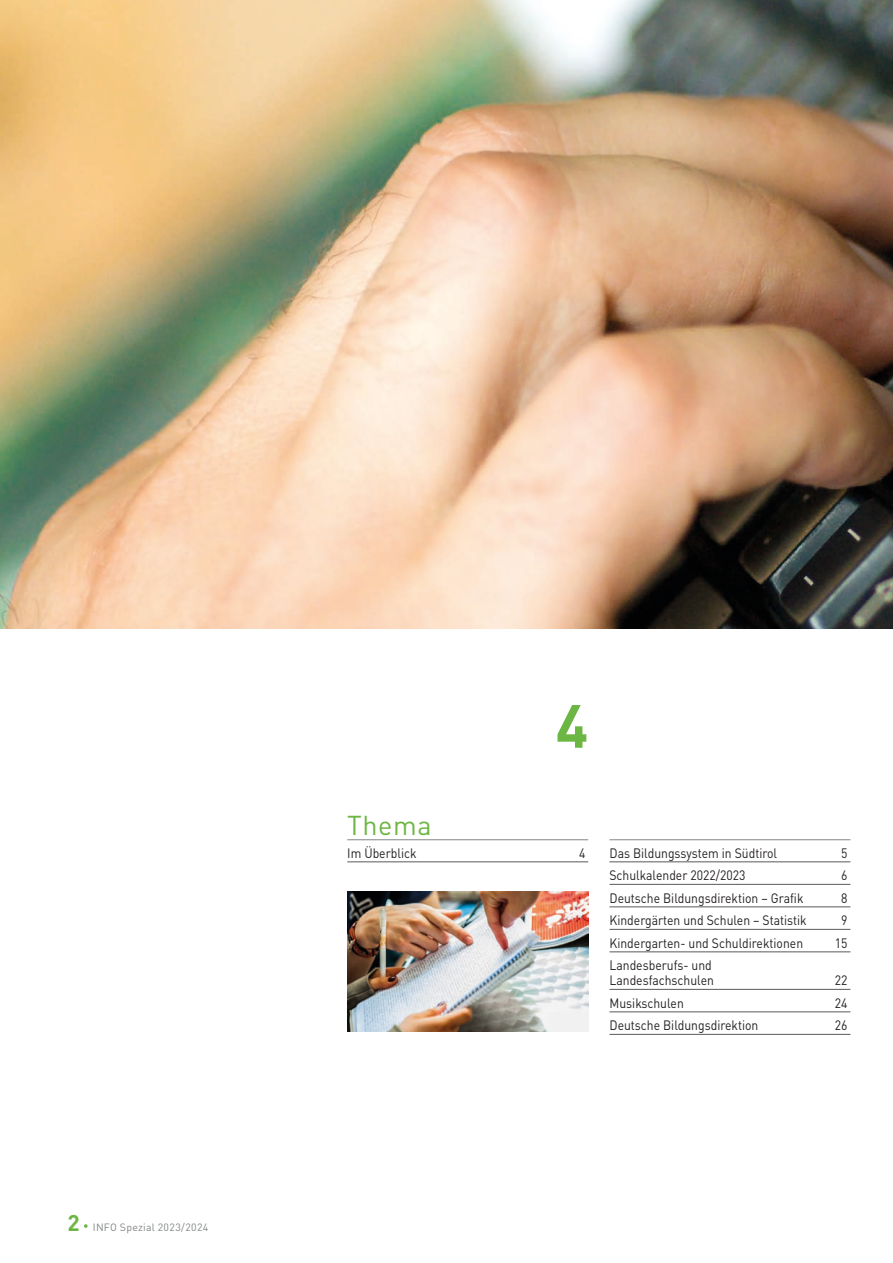
<style>
.page{position:relative;width:893px;height:1263px;background:#fff}
.page>*{position:absolute;margin:0;border:0;box-sizing:border-box;transform-origin:0 0}
.t1{font:700 60px "DIN Pro";color:#6cb643}
.t2{font:27px "DIN Pro";letter-spacing:.02em;color:#6cb643}
.t3{font:13.5px/15px "DIN Pro";color:#231f20;scale:.9 1}
.t4{font:10.5px "DIN Pro";letter-spacing:.025em;color:#818486}
.s1{font-weight:700;font-size:22.5px;color:#6cb643}
</style>
<div class="page">
<img style="left:0;top:0;width:893px;height:629px">
<hr style="left:609px;top:839px;width:241px;height:1px;background:#818486">
<hr style="left:609px;top:861px;width:241px;height:1px;background:#5a5a5c">
<hr style="left:609px;top:884px;width:241px;height:1px;background:#5a5a5c">
<hr style="left:609px;top:906px;width:241px;height:1px;background:#5a5a5c">
<hr style="left:609px;top:929px;width:241px;height:1px;background:#5a5a5c">
<hr style="left:609px;top:951px;width:241px;height:1px;background:#5a5a5c">
<hr style="left:609px;top:989px;width:241px;height:1px;background:#5a5a5c">
<hr style="left:609px;top:1011px;width:241px;height:1px;background:#5a5a5c">
<hr style="left:609px;top:1034px;width:241px;height:1px;background:#5a5a5c">
<hr style="left:347px;top:839px;width:241px;height:1px;background:#818486">
<hr style="left:347px;top:861px;width:241px;height:1px;background:#5a5a5c">
<img style="left:347px;top:891px;width:241px;height:140px">
<svg style="left:84px;top:1224px;width:4px;height:4px"></svg>
<p class="t4" style="left:68px;top:1218px;width:142px"><span class="s1">2</span> INFO Spezial 2023/2024</p>
<h1 class="t1" style="left:556px;top:676px;width:34px">4</h1>
<h2 class="t2" style="left:347px;top:804px;width:86px">Thema</h2>
<p class="t3" style="left:347px;top:844px;width:79px">Im Überblick</p>
<p class="t3" style="left:579px;top:844px;width:9px">4</p>
<p class="t3" style="left:609px;top:844px;width:188px">Das Bildungssystem in Südtirol</p>
<p class="t3" style="left:841px;top:844px;width:9px">5</p>
<p class="t3" style="left:609px;top:866px;width:153px">Schulkalender 2022/2023</p>
<p class="t3" style="left:841px;top:866px;width:9px">6</p>
<p class="t3" style="left:609px;top:889px;width:217px">Deutsche Bildungsdirektion – Grafik</p>
<p class="t3" style="left:841px;top:889px;width:9px">8</p>
<p class="t3" style="left:609px;top:911px;width:221px">Kindergärten und Schulen – Statistik</p>
<p class="t3" style="left:841px;top:911px;width:9px">9</p>
<p class="t3" style="left:609px;top:934px;width:217px">Kindergarten- und Schuldirektionen</p>
<p class="t3" style="left:835px;top:934px;width:16px">15</p>
<p class="t3" style="left:609px;top:956px;width:118px">Landesberufs- und<br>Landesfachschulen</p>
<p class="t3" style="left:835px;top:971px;width:16px">22</p>
<p class="t3" style="left:609px;top:994px;width:84px">Musikschulen</p>
<p class="t3" style="left:835px;top:994px;width:16px">24</p>
<p class="t3" style="left:609px;top:1016px;width:167px">Deutsche Bildungsdirektion</p>
<p class="t3" style="left:835px;top:1016px;width:16px">26</p>
</div>
